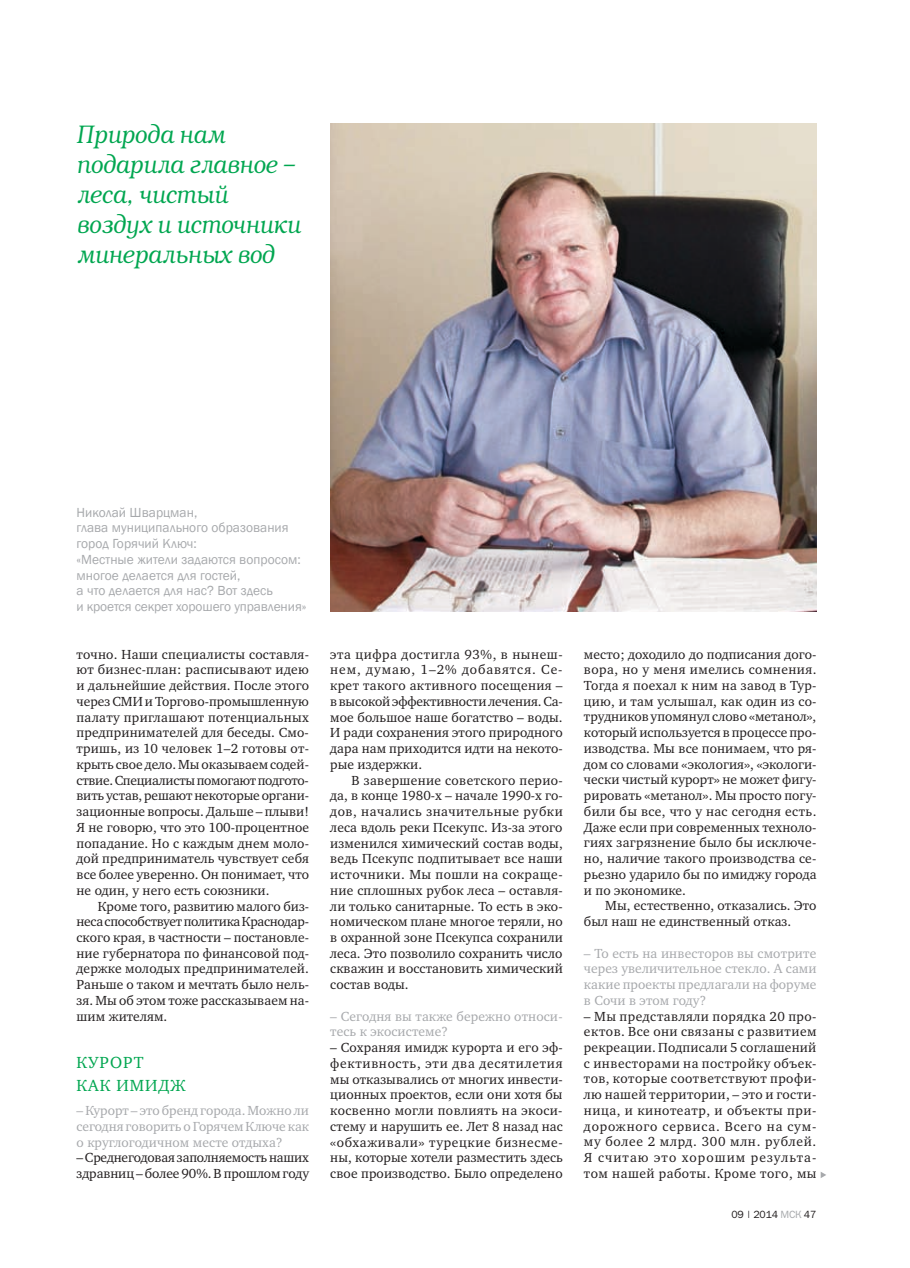
<style>
.page{position:relative;width:910px;height:1268px;background:#fff}
.page>*{position:absolute;margin:0;border:0;box-sizing:border-box;transform-origin:0 0}
.t1{font:italic 300 25.5px/30px "Bookman C";letter-spacing:.025em;color:#00a650;scale:.85 1}
.t2{font:16.5px/22.5px "Charter ITCC";color:#00a650}
.t3{font:13.5px/15.8px "Charter ITCC";letter-spacing:.005em;color:#231f20;text-align:justify}
.t4{font:13.5px/15.8px "Charter ITCC";letter-spacing:.005em;color:#a7a9ac;text-align:justify}
.t5{font:13.5px/15.8px "Franklin Gothic";color:#a7a9ac}
.t6{font:13.5px/15.8px "Charter ITCC";letter-spacing:-.015em;color:#231f20}
.t7{font:10.5px "Franklin Gothic Book C";letter-spacing:-.015em;color:#231f20}
.s1{color:#a7a9ac}
</style>
<div class="page">
<img style="left:330px;top:123px;width:486px;height:488px">
<svg style="left:821px;top:1172px;width:5px;height:5px"></svg>
<h1 class="t1" style="left:77px;top:119px;width:264px">Природа нам подарила главное – леса, чистый воздух и источники минеральных вод</h1>
<p class="t5" style="left:77px;top:504px;width:232px">Н иколай Шварцман,<br>глава муниципального образования город Горячий Ключ:<br>«М естные жители задаются вопросом: многое делается для гостей,<br>а что делается для нас? Вот здесь<br>и кроется секрет хорошего управления»</p>
<p class="t3" style="left:77px;top:646px;width:234px">точно. Наши специалисты составля&shy;ют бизнес-план: расписывают идею и дальнейшие действия. После этого через СМИ и Торгово-промышленную палату приглашают потенциальных предпринимателей для беседы. Смо&shy;тришь, из 10 человек 1–2 готовы от&shy;крыть свое дело. Мы оказываем содей&shy;ствие. Специалисты помогают подгото&shy;вить устав, решают некоторые органи&shy;зационные вопросы. Дальше – плыви!<br>Я не говорю, что это 100-процентное попадание. Но с каждым днем моло&shy;дой предприниматель чувствует себя все более уверенно. Он понимает, что не один, у него есть союзники.</p>
<p class="t3" style="left:77px;top:898px;width:234px;text-indent:21px">Кроме того, развитию малого биз&shy;неса способствует политика Краснодар&shy;ского края, в частности – постановле&shy;ние губернатора по финансовой под&shy;держке молодых предпринимателей.<br>Раньше о таком и мечтать было нель&shy;зя. Мы об этом тоже рассказываем на&shy;шим жителям.</p>
<p class="t2" style="left:77px;top:1051px;width:25px">Курорт как</p>
<p class="t2" style="left:116px;top:1073px;width:15px">имидж</p>
<p class="t4" style="left:77px;top:1102px;width:234px">– Курорт – это бренд города. Можно ли сегодня говорить о Горячем Ключе как о круглогодичном месте отдыха?</p>
<p class="t6" style="left:77px;top:1149px;width:234px">– Среднегодовая заполняемость наших здравниц – более 90%. В прошлом году</p>
<p class="t3" style="left:330px;top:646px;width:234px">эта цифра достигла 93%, в нынеш&shy;нем, думаю, 1–2% добавятся. Се&shy;крет такого активного посещения – в высокой эффективности лечения. Са&shy;мое большое наше богатство – воды.<br>И ради сохранения этого природного дара нам приходится идти на некото&shy;рые издержки.</p>
<p class="t3" style="left:330px;top:772px;width:234px;text-indent:21px">В завершение советского перио&shy;да, в конце 1980-х – начале 1990-х го&shy;дов, начались значительные рубки леса вдоль реки Псекупс. Из-за этого изменился химический состав воды, ведь Псекупс подпитывает все наши источники. Мы пошли на сокраще&shy;ние сплошных рубок леса – оставля&shy;ли только санитарные. То есть в эко&shy;номическом плане многое теряли, но в охранной зоне Псекупса сохранили леса. Это позволило сохранить число скважин и восстановить химический состав воды.</p>
<p class="t4" style="left:330px;top:1008px;width:234px">– Сегодня вы также бережно относи&shy;тесь к экосистеме?</p>
<p class="t3" style="left:330px;top:1039px;width:234px">– Сохраняя имидж курорта и его эф&shy;фективность, эти два десятилетия мы отказывались от многих инвести&shy;ционных проектов, если они хотя бы косвенно могли повлиять на экоси&shy;стему и нарушить ее. Лет 8 назад нас «обхаживали» турецкие бизнесме&shy;ны, которые хотели разместить здесь свое производство. Было определено</p>
<p class="t3" style="left:584px;top:646px;width:234px">место; доходило до подписания дого&shy;вора, но у меня имелись сомнения.<br>Тогда я поехал к ним на завод в Тур&shy;цию, и там услышал, как один из со&shy;трудников упомянул слово «метанол», который используется в процессе про&shy;изводства. Мы все понимаем, что ря&shy;дом со словами «экология», «экологи&shy;чески чистый курорт» не может фигу&shy;рировать «метанол». Мы просто погу&shy;били бы все, что у нас сегодня есть.<br>Даже если при современных техноло&shy;гиях загрязнение было бы исключе&shy;но, наличие такого производства се&shy;рьезно ударило бы по имиджу города и по экономике.</p>
<p class="t3" style="left:584px;top:897px;width:234px;text-indent:21px">Мы, естественно, отказались. Это был наш не единственный отказ.</p>
<p class="t4" style="left:584px;top:945px;width:234px">– То есть на инвесторов вы смотрите через увеличительное стекло. А сами какие проекты предлагали на форуме в Сочи в этом году?</p>
<p class="t3" style="left:584px;top:1008px;width:234px">– Мы представляли порядка 20 про&shy;ектов. Все они связаны с развитием рекреации. Подписали 5 соглашений с инвесторами на постройку объек&shy;тов, которые соответствуют профи&shy;лю нашей территории, – это и гости&shy;ница, и кинотеатр, и объекты при&shy;дорожного сервиса. Всего на сум&shy;му более 2 млрд. 300 млн. рублей.<br>Я считаю это хорошим результа&shy;том нашей работы. Кроме того, мы</p>
<p class="t7" style="left:731px;top:1208px;width:86px">09 | 2014 <span class="s1">МСК</span> 47</p>
</div>
